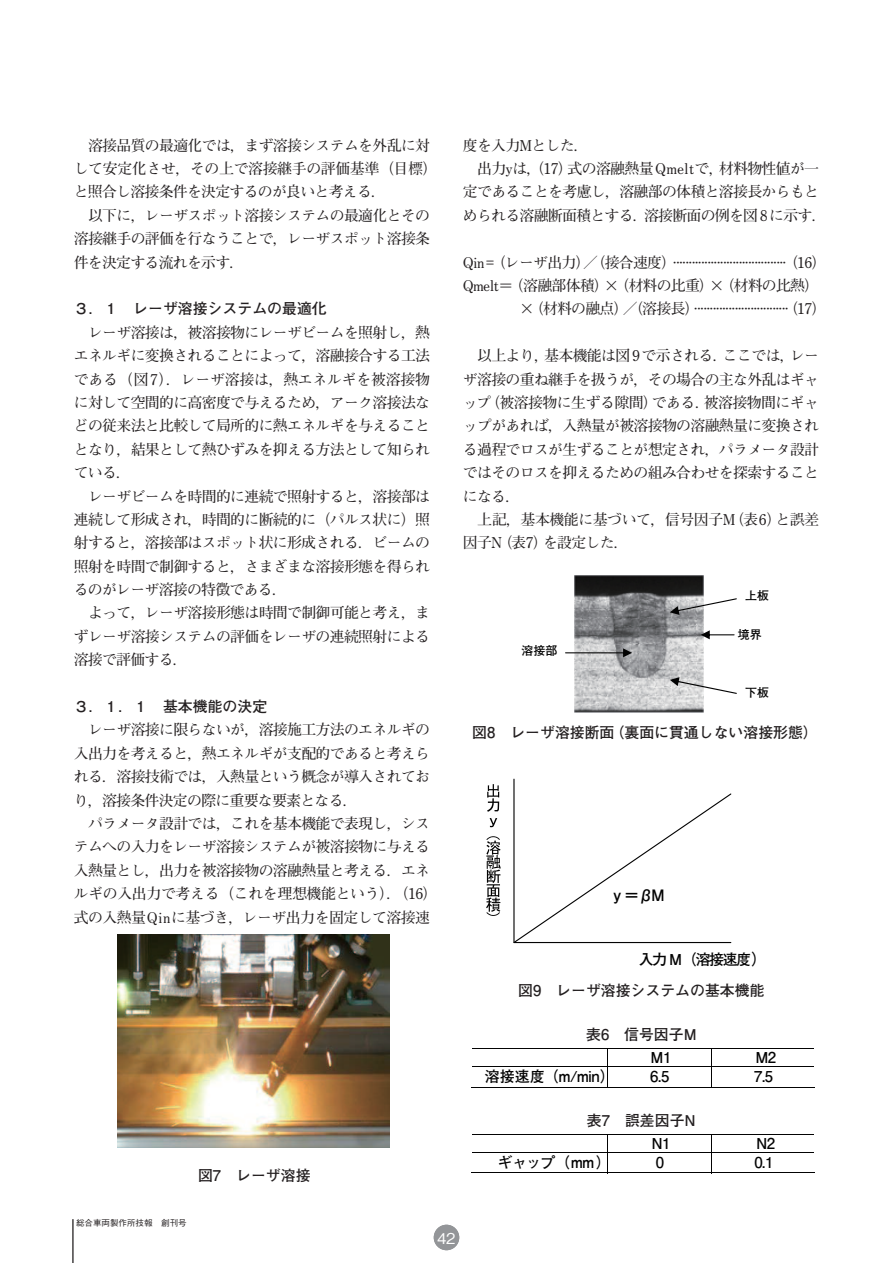
<style>
.page{position:relative;width:893px;height:1263px;background:#fff}
.page>*{position:absolute;margin:0;border:0;box-sizing:border-box;transform-origin:0 0}
.t1{font:15.75px "Futo Go B101 Pro Bold 90 pv RKSJ H";color:#030303}
.t2{font:15px "Futo Go B101 Pro Bold 90 pv RKSJ H";letter-spacing:-.05em;color:#030303}
.t3{font:700 14.85px/23.4px "Futo Min A101 Pro";letter-spacing:-.045em;color:#231f20;text-align:justify}
.t4{font:700 14.85px "Futo Go B101 Pro";color:#231f20}
.t5{font:500 14.85px "Gothic BBB Pro";color:#fff}
.t6{font:12px "Futo Go B101 Pro Bold 90 pv RKSJ H";color:#030303}
.t7{font:500 8.55px "Gothic BBB Pro";color:#231f20}
.s1{font-size:15.75px}
</style>
<div class="page">
<div style="left:434px;top:1225px;width:25px;height:25px;background:#939598;border-radius:50%"></div>
<hr style="left:72px;top:1219px;width:2px;height:44px;background:#231f20">
<img style="left:118px;top:934px;width:271px;height:213px">
<hr style="left:472px;top:1048px;width:342px;height:1px;background:#030303">
<hr style="left:472px;top:1066px;width:342px;height:1px;background:#030303">
<hr style="left:471px;top:1087px;width:137px;height:1px;background:#030303">
<hr style="left:608px;top:1087px;width:103px;height:1px;background:#030303">
<svg style="left:711px;top:1049px;width:1px;height:38px"></svg>
<hr style="left:711px;top:1087px;width:103px;height:1px;background:#030303">
<hr style="left:472px;top:1134px;width:342px;height:1px;background:#030303">
<hr style="left:472px;top:1152px;width:342px;height:1px;background:#030303">
<hr style="left:471px;top:1172px;width:137px;height:1px;background:#030303">
<hr style="left:608px;top:1172px;width:103px;height:1px;background:#030303">
<svg style="left:711px;top:1135px;width:1px;height:37px"></svg>
<hr style="left:711px;top:1172px;width:103px;height:1px;background:#030303">
<svg style="left:513px;top:778px;width:219px;height:166px"></svg>
<svg style="left:486px;top:784px;width:15px;height:132px"></svg>
<img style="left:574px;top:575px;width:129px;height:138px">
<svg style="left:670px;top:598px;width:67px;height:17px"></svg>
<svg style="left:670px;top:677px;width:67px;height:17px"></svg>
<svg style="left:565px;top:648px;width:67px;height:9px"></svg>
<svg style="left:701px;top:630px;width:34px;height:9px"></svg>
<p class="t3" style="left:74px;top:132px;width:365px;text-align:left;text-indent:14px">溶接品質の最適化では，まず溶接システムを外乱に対して安定化させ，その上で溶接継手の評価基準（目標）と照合し溶接条件を決定するのが良いと考える．</p>
<p class="t3" style="left:74px;top:202px;width:358px;text-indent:14px">以下に，レーザスポット溶接システムの最適化とその溶接継手の評価を行なうことで，レーザスポット溶接条件を決定する流れを示す．</p>
<p class="t4" style="left:74px;top:297px;width:254px">３．１ レーザ溶接システムの最適化</p>
<p class="t3" style="left:74px;top:319px;width:358px;text-indent:14px">レーザ溶接は，被溶接物にレーザビームを照射し，熱エネルギに変換されることによって，溶融接合する工法である（図7）．レーザ溶接は，熱エネルギを被溶接物に対して空間的に高密度で与えるため，アーク溶接法などの従来法と比較して局所的に熱エネルギを与えることとなり，結果として熱ひずみを抑える方法として知られている．</p>
<p class="t3" style="left:74px;top:482px;width:358px;text-indent:14px">レーザビームを時間的に連続で照射すると，溶接部は連続して形成され，時間的に断続的に（パルス状に）照射すると，溶接部はスポット状に形成される．ビームの照射を時間で制御すると，さまざまな溶接形態を得られるのがレーザ溶接の特徴である．</p>
<p class="t3" style="left:74px;top:599px;width:358px;text-indent:14px">よって，レーザ溶接形態は時間で制御可能と考え，まずレーザ溶接システムの評価をレーザの連続照射による溶接で評価する．</p>
<p class="t4" style="left:74px;top:694px;width:195px">３．１．１ 基本機能の決定</p>
<p class="t3" style="left:74px;top:716px;width:358px;text-indent:14px">レーザ溶接に限らないが，溶接施工方法のエネルギの入出力を考えると，熱エネルギが支配的であると考えられる．溶接技術では，入熱量という概念が導入されており，溶接条件決定の際に重要な要素となる．</p>
<p class="t3" style="left:74px;top:810px;width:365px;text-align:center">パラメータ設計では，これを基本機能で表現し，シス<br>テムへの入力をレーザ溶接システムが被溶接物に与える入熱量とし，出力を被溶接物の溶融熱量と考える．エネルギの入出力で考える（これを理想機能という）．（16）式の入熱量Qinに基づき，レーザ出力を固定して溶接速</p>
<p class="t4" style="left:198px;top:1163px;width:114px">図7 レーザ溶接</p>
<p class="t3" style="left:463px;top:132px;width:127px">度を入力Mとした．</p>
<p class="t3" style="left:477px;top:155px;width:344px">出力yは，（17）式の溶融熱量 Qmeltで，材料物性値が一</p>
<p class="t3" style="left:463px;top:178px;width:358px">定であることを考慮し，溶融部の体積と溶接長からもと</p>
<p class="t3" style="left:463px;top:202px;width:365px">められる溶融断面積とする．溶接断面の例を図 8 に示す．</p>
<p class="t3" style="left:463px;top:249px;width:365px">Qin =（レーザ出力）／（接合速度）····································（16）</p>
<p class="t3" style="left:463px;top:272px;width:358px">Qmelt＝（溶融部体積）×（材料の比重）×（材料の比熱）</p>
<p class="t3" style="left:519px;top:295px;width:309px">×（材料の融点）／（溶接長）·····························（· 17）</p>
<p class="t3" style="left:463px;top:342px;width:358px;text-indent:14px">以上より，基本機能は図9で示される．ここでは，レーザ溶接の重ね継手を扱うが，その場合の主な外乱はギャップ（被溶接物に生ずる隙間）である．被溶接物間にギャップがあれば，入熱量が被溶接物の溶融熱量に変換される過程でロスが生ずることが想定され，パラメータ設計ではそのロスを抑えるための組み合わせを探索することになる．</p>
<p class="t3" style="left:463px;top:506px;width:358px;text-indent:14px">上記，基本機能に基づいて，信号因子M（表6）と誤差因子N（表7）を設定した．</p>
<p class="t6" style="left:745px;top:586px;width:25px">上板</p>
<p class="t6" style="left:521px;top:641px;width:37px">溶接部</p>
<p class="t6" style="left:738px;top:625px;width:25px">境界</p>
<p class="t6" style="left:745px;top:683px;width:25px">下板</p>
<p class="t4" style="left:472px;top:720px;width:347px">図8 レーザ溶接断面（裏面に貫通しない溶接形態）</p>
<p class="t1" style="left:610px;top:883px;width:58px">ｙ＝βＭ</p>
<p class="t2" style="left:639px;top:948px;width:130px">入力 M（溶接速度<span class="s1">）</span></p>
<p class="t4" style="left:518px;top:978px;width:248px">図9 レーザ溶接システムの基本機能</p>
<p class="t4" style="left:586px;top:1022px;width:112px">表6 信号因子M</p>
<p class="t2" style="left:651px;top:1045px;width:22px">M1</p>
<p class="t2" style="left:755px;top:1045px;width:22px">M2</p>
<p class="t2" style="left:485px;top:1065px;width:132px">溶接速度（m/min）</p>
<p class="t2" style="left:650px;top:1064px;width:21px">6.5</p>
<p class="t2" style="left:754px;top:1064px;width:21px">7.5</p>
<p class="t4" style="left:587px;top:1109px;width:110px">表7 誤差因子N</p>
<p class="t2" style="left:651px;top:1131px;width:21px">N1</p>
<p class="t2" style="left:756px;top:1131px;width:21px">N2</p>
<p class="t2" style="left:498px;top:1150px;width:115px">ギャップ（mm）</p>
<p class="t2" style="left:656px;top:1150px;width:10px">0</p>
<p class="t2" style="left:754px;top:1150px;width:21px">0.1</p>
<p class="t7" style="left:76px;top:1216px;width:112px">総合車両製作所技報 創刊号</p>
<p class="t5" style="left:439px;top:1225px;width:18px">42</p>
</div>
